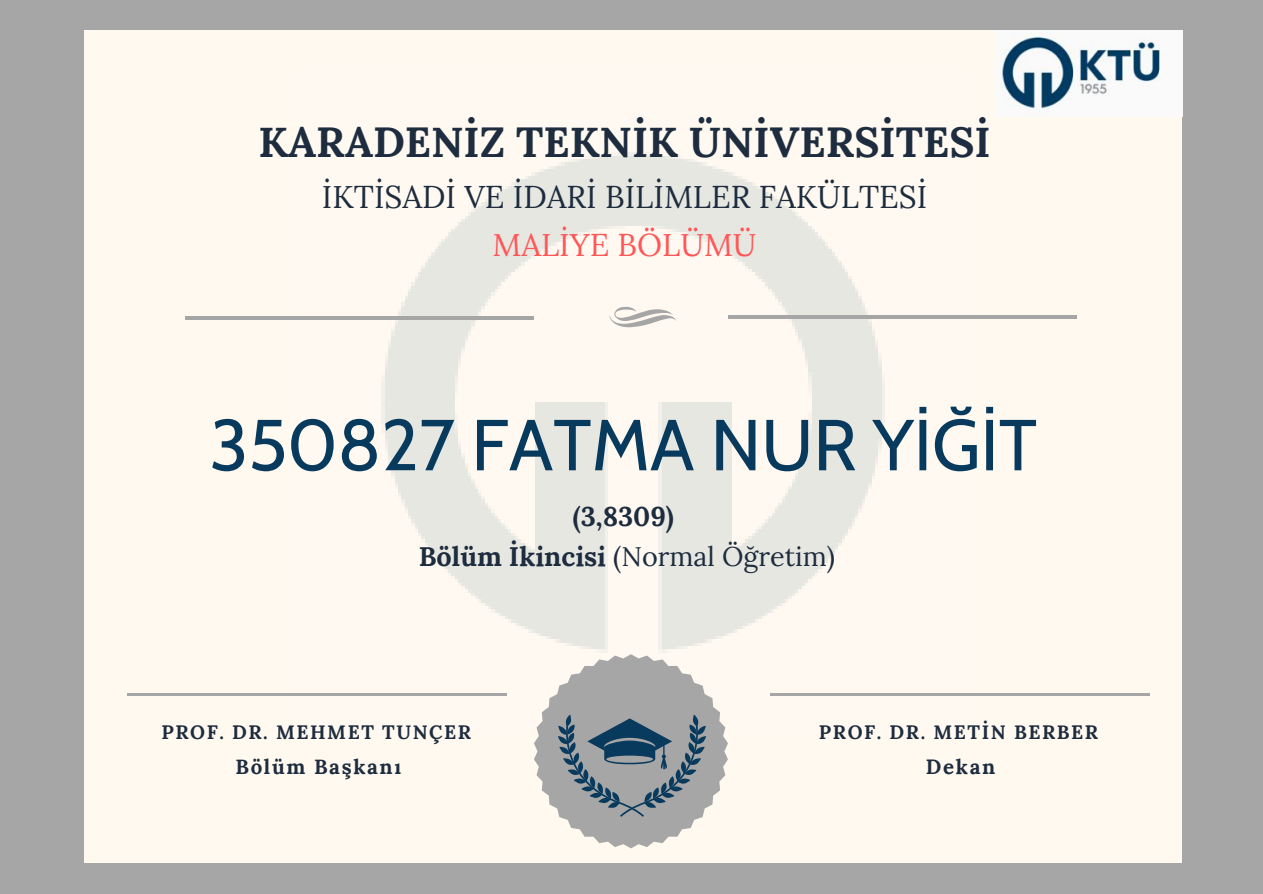
<style>
.page{position:relative;width:1263px;height:894px;background:#fff}
.page>*{position:absolute;margin:0;border:0;box-sizing:border-box;transform-origin:0 0}
.t1{font:72px "Cabin";color:#083a5e}
.t2{font:700 42px "Lora";color:#1d2c3e}
.t3{font:31.5px "Lora";color:#1d2c3e}
.t4{font:31.5px "Lora";color:#ff5757}
.t5{font:700 27px/40.5px "Lora";color:#1d2c3e;text-align:center}
.t6{font:700 20.55px "Lora";letter-spacing:.08em;color:#1d2c3e}
.t7{font:700 19.35px "Lora";letter-spacing:.08em;color:#1d2c3e}
.s1{font-weight:400}
</style>
<div class="page">
<div style="left:0;top:0;width:1263px;height:893px;background:#a6a6a6"></div>
<div style="left:84px;top:30px;width:1098px;height:832px;background:#fff9f0"></div>
<img style="left:298px;top:152px;width:666px;height:544px">
<svg style="left:534px;top:654px;width:194px;height:194px"></svg>
<svg style="left:609px;top:307px;width:67px;height:20px"></svg>
<hr style="left:185px;top:316px;width:349px;height:3px;background:#a6a6a6">
<hr style="left:728px;top:315px;width:349px;height:4px;background:#a6a6a6">
<hr style="left:770px;top:692px;width:379px;height:3px;background:#a6a6a6">
<img style="left:1001px;top:30px;width:167px;height:87px">
<hr style="left:128px;top:692px;width:379px;height:3px;background:#a6a6a6">
<h2 class="t2" style="left:258px;top:115px;width:734px">KARADENİZ TEKNİK ÜNİVERSİTESİ</h2>
<h3 class="t3" style="left:322px;top:176px;width:607px">İKTİSADİ VE İDARİ BİLİMLER FAKÜLTESİ</h3>
<h3 class="t4" style="left:492px;top:224px;width:266px">MALİYE BÖLÜMÜ</h3>
<h1 class="t1" style="left:209px;top:400px;width:829px">350827 FATMA NUR YİĞİT</h1>
<h3 class="t5" style="left:419px;top:495px;width:418px">(3,8309)<br>Bölüm İkincisi <span class="s1">(Normal Öğretim)</span></h3>
<p class="t7" style="left:161px;top:719px;width:311px">PROF. DR. MEHMET TUNÇER</p>
<p class="t6" style="left:235px;top:753px;width:167px">Bölüm Başkanı</p>
<p class="t7" style="left:819px;top:719px;width:281px">PROF. DR. METİN BERBER</p>
<p class="t6" style="left:926px;top:753px;width:71px">Dekan</p>
</div>
